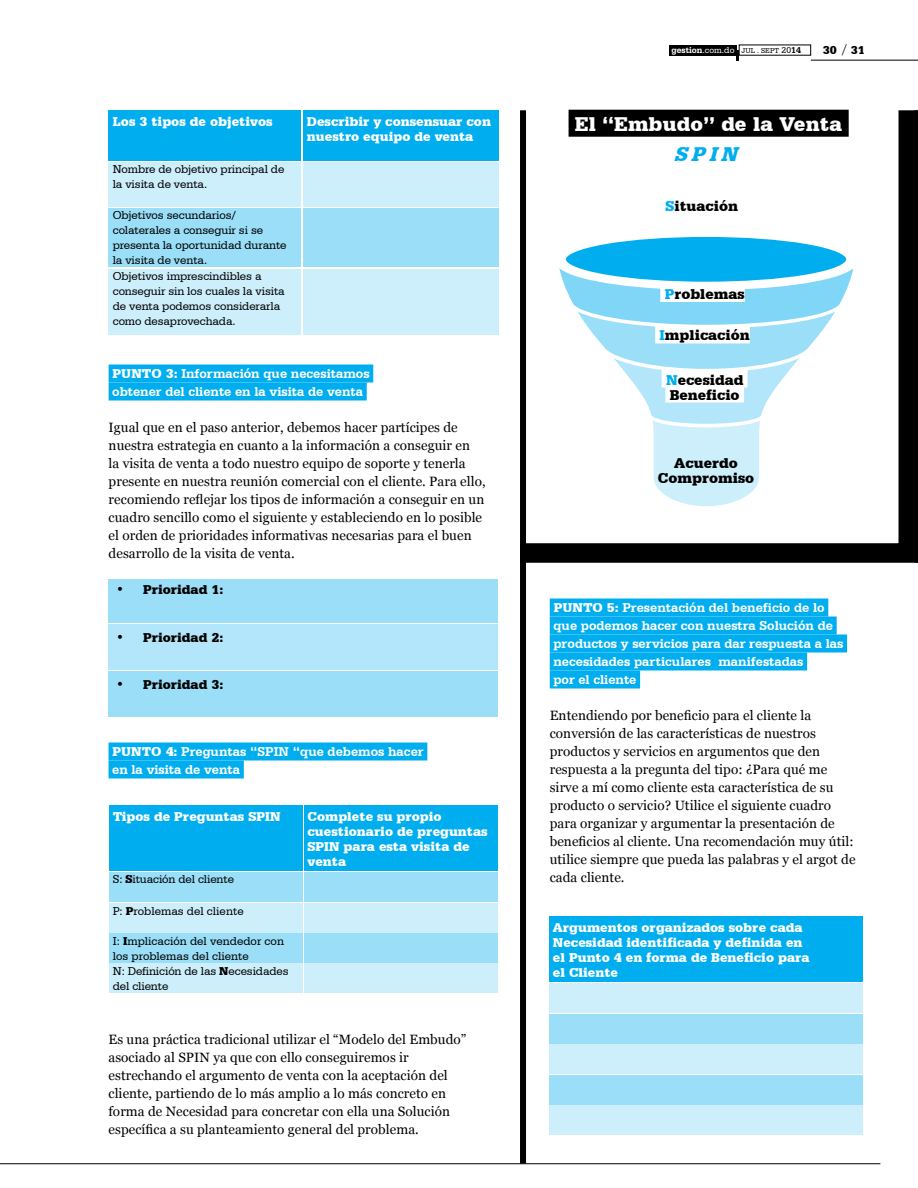
<style>
.page{position:relative;width:918px;height:1188px;background:#fff}
.page>*{position:absolute;margin:0;border:0;box-sizing:border-box;transform-origin:0 0}
.t1{font:900 21px "Serifa BT";letter-spacing:.005em;color:#fff}
.t2{font:italic 900 21px "Serifa BT";color:#00aeef}
.t3{font:900 15px/15px "Serifa BT";color:#000;text-align:center}
.t4{font:13.5px/18px "Georgia";letter-spacing:.005em;color:#000}
.t5{font:700 13.5px/18px "Serifa BT";color:#fff}
.t6{font:900 13.5px/15px "Serifa BT";color:#fff}
.t7{font:900 13.5px "Serifa BT";color:#000}
.t8{font:12px/15.1px "Serifa BT";letter-spacing:-.01em;color:#000}
.t9{font:900 12px "Serifa BT";color:#000}
.t10{font:7.5px "Serifa BT";color:#000}
.s1{font-weight:900}
.s2{font-weight:700;font-size:9px;color:#fff}
.s3{font-size:9px;color:#fff}
.s4{font-size:9px}
.s5{font-weight:700;font-size:9px}
.s6{font-weight:300;font-size:15px}
.s7{color:#00aeef}
</style>
<div class="page">
<div style="left:669px;top:45px;width:67px;height:10px;background:#000"></div>
<svg style="left:736px;top:50px;width:3px;height:10px"></svg>
<hr style="left:811px;top:60px;width:107px;height:1px;background:#000">
<div style="left:109px;top:364px;width:264px;height:18px;background:#00aeef"></div>
<div style="left:109px;top:382px;width:258px;height:18px;background:#00aeef"></div>
<div style="left:109px;top:742px;width:318px;height:18px;background:#00aeef"></div>
<div style="left:109px;top:760px;width:135px;height:18px;background:#00aeef"></div>
<div style="left:520px;top:110px;width:6px;height:1054px;background:#000"></div>
<div style="left:109px;top:624px;width:389px;height:46px;background:#b3e6fa"></div>
<div style="left:109px;top:671px;width:389px;height:45px;background:#9adef8"></div>
<div style="left:109px;top:579px;width:389px;height:44px;background:#9adef8"></div>
<div style="left:109px;top:110px;width:192px;height:51px;background:#00aeef"></div>
<div style="left:303px;top:110px;width:195px;height:51px;background:#00aeef"></div>
<div style="left:109px;top:163px;width:192px;height:44px;background:#cdeffb"></div>
<div style="left:109px;top:209px;width:192px;height:58px;background:#9adef8"></div>
<div style="left:109px;top:269px;width:192px;height:66px;background:#cdeffb"></div>
<div style="left:303px;top:163px;width:195px;height:44px;background:#cdeffb"></div>
<div style="left:303px;top:209px;width:195px;height:58px;background:#9adef8"></div>
<div style="left:303px;top:269px;width:195px;height:66px;background:#cdeffb"></div>
<div style="left:109px;top:805px;width:193px;height:66px;background:#00aeef"></div>
<div style="left:304px;top:805px;width:194px;height:66px;background:#00aeef"></div>
<div style="left:550px;top:916px;width:313px;height:66px;background:#00aeef"></div>
<div style="left:109px;top:872px;width:193px;height:30px;background:#9adef8"></div>
<div style="left:109px;top:903px;width:193px;height:29px;background:#cdeffb"></div>
<div style="left:304px;top:872px;width:194px;height:30px;background:#9adef8"></div>
<div style="left:304px;top:903px;width:194px;height:29px;background:#cdeffb"></div>
<div style="left:109px;top:964px;width:193px;height:29px;background:#cdeffb"></div>
<div style="left:304px;top:933px;width:194px;height:30px;background:#9adef8"></div>
<div style="left:109px;top:933px;width:193px;height:30px;background:#9adef8"></div>
<div style="left:304px;top:964px;width:194px;height:29px;background:#cdeffb"></div>
<div style="left:550px;top:598px;width:278px;height:18px;background:#00aeef"></div>
<div style="left:550px;top:616px;width:287px;height:18px;background:#00aeef"></div>
<div style="left:550px;top:634px;width:297px;height:18px;background:#00aeef"></div>
<div style="left:550px;top:652px;width:257px;height:18px;background:#00aeef"></div>
<div style="left:550px;top:670px;width:90px;height:18px;background:#00aeef"></div>
<hr style="left:0;top:1163px;width:880px;height:1px;background:#000">
<div style="left:550px;top:1014px;width:313px;height:29px;background:#9adef8"></div>
<div style="left:550px;top:1045px;width:313px;height:29px;background:#cdeffb"></div>
<div style="left:550px;top:983px;width:313px;height:29px;background:#cdeffb"></div>
<div style="left:550px;top:1075px;width:313px;height:29px;background:#9adef8"></div>
<div style="left:550px;top:1105px;width:313px;height:30px;background:#cdeffb"></div>
<svg style="left:520px;top:109px;width:395px;height:454px"></svg>
<hr style="left:915px;top:110px;width:3px;height:453px;background:#000">
<div style="left:662px;top:370px;width:86px;height:18px;background:#fff"></div>
<div style="left:665px;top:385px;width:79px;height:18px;background:#fff"></div>
<div style="left:655px;top:325px;width:95px;height:18px;background:#fff"></div>
<div style="left:660px;top:284px;width:85px;height:18px;background:#fff"></div>
<div style="left:569px;top:110px;width:280px;height:27px;background:#000"></div>
<p class="t6" style="left:113px;top:114px;width:161px">Los 3 tipos de objetivos</p>
<p class="t8" style="left:113px;top:162px;width:173px">Nombre de objetivo principal de la visita de venta.</p>
<p class="t8" style="left:113px;top:208px;width:175px">Objetivos secundarios/ colaterales a conseguir si se presenta la oportunidad durante la visita de venta.<br>Objetivos imprescindibles a conseguir sin los cuales la visita de venta podemos considerarla como desaprovechada.</p>
<p class="t6" style="left:307px;top:114px;width:186px">Describir y consensuar con nuestro equipo de venta</p>
<p class="t5" style="left:112px;top:364px;width:259px"><span class="s1">Punto 3:</span> Información que necesitamos obtener del cliente en la visita de venta</p>
<p class="t4" style="left:109px;top:418px;width:379px">Igual que en el paso anterior, debemos hacer partícipes de nuestra estrategia en cuanto a la información a conseguir en<br>la visita de venta a todo nuestro equipo de soporte y tenerla presente en nuestra reunión comercial con el cliente. Para ello, recomiendo reflejar los tipos de información a conseguir en un cuadro sencillo como el siguiente y estableciendo en lo posible el orden de prioridades informativas necesarias para el buen desarrollo de la visita de venta.</p>
<p class="t7" style="left:116px;top:581px;width:109px">• Prioridad 1:</p>
<p class="t7" style="left:116px;top:629px;width:109px">• Prioridad 2:</p>
<p class="t7" style="left:116px;top:676px;width:109px">• Prioridad 3:</p>
<p class="t5" style="left:112px;top:742px;width:313px"><span class="s1">Punto 4:</span> Preguntas “SPIN “que debemos hacer en la visita de venta</p>
<p class="t6" style="left:113px;top:809px;width:169px">Tipos de Preguntas SPIN</p>
<p class="t8" style="left:113px;top:871px;width:123px">S: <span class="s1">S</span>ituación del cliente</p>
<p class="t8" style="left:113px;top:903px;width:132px">P: <span class="s1">P</span>roblemas del cliente</p>
<p class="t8" style="left:113px;top:933px;width:177px">I: <span class="s1">I</span>mplicación del vendedor con los problemas del cliente<br>N: Definición de las <span class="s1">N</span>ecesidades del cliente</p>
<p class="t6" style="left:308px;top:809px;width:182px">Complete su propio cuestionario de preguntas<br>SPIN para esta visita de venta</p>
<p class="t4" style="left:109px;top:1030px;width:359px">Es una práctica tradicional utilizar el “Modelo del Embudo” asociado al SPIN ya que con ello conseguiremos ir estrechando el argumento de venta con la aceptación del cliente, partiendo de lo más amplio a lo más concreto en forma de Necesidad para concretar con ella una Solución específica a su planteamiento general del problema.</p>
<p class="t10" style="left:671px;top:46px;width:131px"><span class="s2">gestion</span><span class="s3">.com.do</span> JUL . SEPT <span class="s4">20</span><span class="s5">14</span></p>
<p class="t9" style="left:823px;top:42px;width:44px">30 <span class="s6">/</span> 31</p>
<h1 class="t1" style="left:575px;top:111px;width:269px">El “Embudo” de la Venta</h1>
<h1 class="t2" style="left:674px;top:141px;width:71px">SPIN</h1>
<p class="t3" style="left:666px;top:198px;width:74px"><span class="s7">S</span>ituación</p>
<p class="t3" style="left:665px;top:286px;width:82px"><span class="s7">P</span>roblemas</p>
<p class="t3" style="left:660px;top:328px;width:92px"><span class="s7">I</span>mplicación</p>
<p class="t3" style="left:666px;top:372px;width:79px;text-align:left"><span class="s7">N</span>ecesidad<br>Beneficio</p>
<p class="t3" style="left:658px;top:456px;width:98px">Acuerdo<br>Compromiso</p>
<p class="t5" style="left:553px;top:598px;width:291px"><span class="s1">Punto 5:</span> Presentación del beneficio de lo que podemos hacer con nuestra Solución de productos y servicios para dar respuesta a las necesidades particulares manifestadas<br>por el cliente</p>
<p class="t4" style="left:550px;top:706px;width:307px">Entendiendo por beneficio para el cliente la conversión de las características de nuestros productos y servicios en argumentos que den respuesta a la pregunta del tipo: ¿Para qué me sirve a mí como cliente esta característica de su producto o servicio? Utilice el siguiente cuadro para organizar y argumentar la presentación de beneficios al cliente. Una recomendación muy útil: utilice siempre que pueda las palabras y el argot de cada cliente.</p>
<p class="t6" style="left:553px;top:920px;width:258px">Argumentos organizados sobre cada<br>Necesidad identificada y definida en el Punto 4 en forma de Beneficio para el Cliente</p>
</div>
